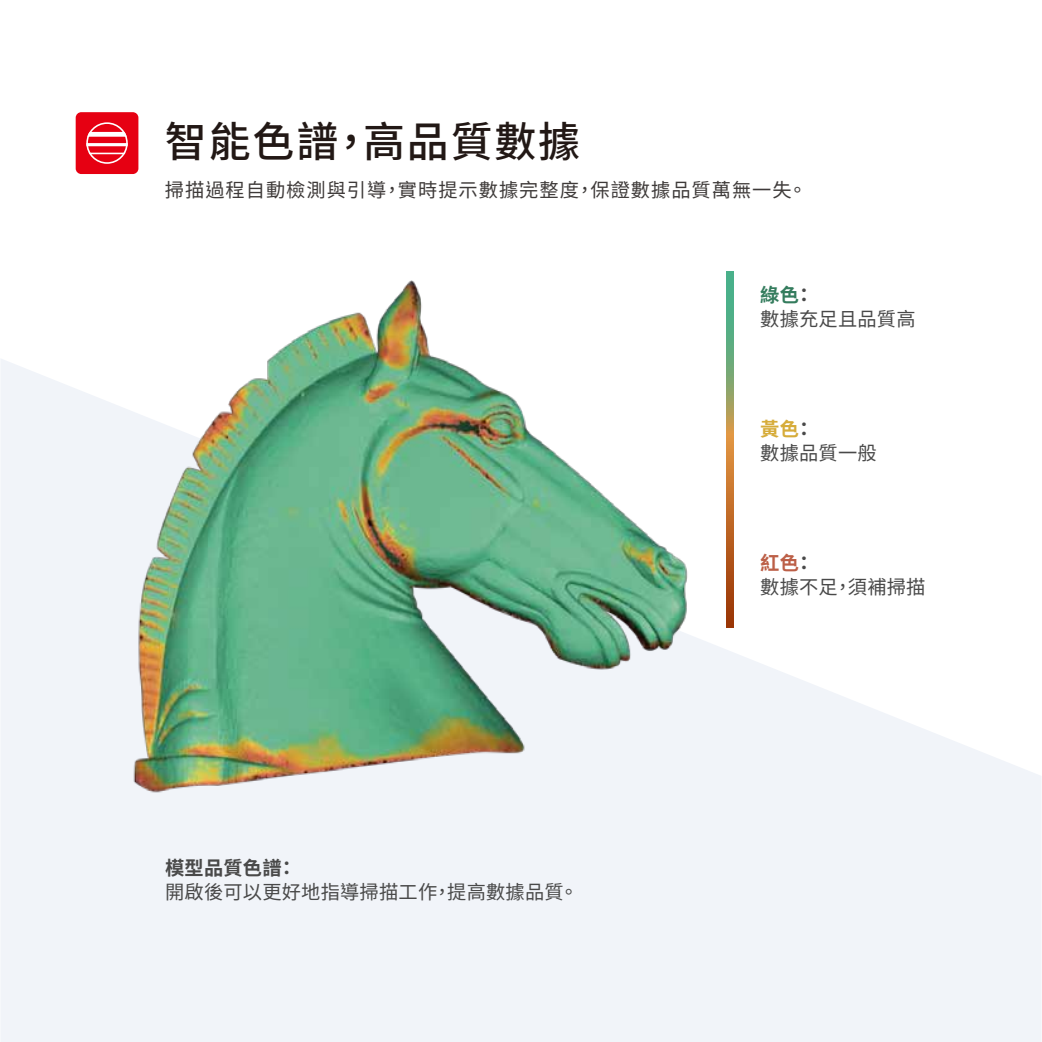
<style>
.page{position:relative;width:1042px;height:1042px;background:#fff}
.page>*{position:absolute;margin:0;border:0;box-sizing:border-box;transform-origin:0 0}
.t1{font:500 42px "Noto Sans CJ Ktc";letter-spacing:.045em;color:#221815}
.t2{font:19.25px/24.5px "Noto Sans CJ Ktc";letter-spacing:.01em;color:#494949}
.t3{font:19.25px "Noto Sans CJ Ktc";letter-spacing:.05em;color:#3e3a39}
.t4{font:700 19.25px "Noto Sans CJ Ktc";letter-spacing:.01em;color:#494949}
.s1{font-weight:700;color:#347c5d}
.s2{font-weight:700}
.s3{font-weight:700;color:#d6ac3a}
.s4{font-weight:700;color:#bc5f47}
</style>
<div class="page">
<div style="left:1px;top:710px;width:1040px;height:332px;background:#f1f4f9"></div>
<div style="left:76px;top:112px;width:62px;height:62px;background:#e60012;border-radius:6px"></div>
<svg style="left:86px;top:122px;width:42px;height:42px"></svg>
<img style="left:1px;top:271px;width:875px;height:646px">
<h1 class="t1" style="left:165px;top:118px;width:417px">智能色譜，高品質數據</h1>
<p class="t3" style="left:165px;top:179px;width:643px">掃描過程自動檢測與引導，實時提示數據完整度，保證數據品質萬無一失。</p>
<p class="t2" style="left:760px;top:283px;width:157px"><span class="s1">綠色</span><span class="s2">：<br></span>數據充足且品質高</p>
<p class="t2" style="left:760px;top:417px;width:118px"><span class="s3">黃色</span><span class="s2">：<br></span>數據品質一般</p>
<p class="t4" style="left:165px;top:856px;width:133px">模型品質色譜：</p>
<p class="t2" style="left:165px;top:880px;width:415px">開啟後可以更好地指導掃描工作，提高數據品質。</p>
<p class="t2" style="left:760px;top:551px;width:167px"><span class="s4">紅色</span><span class="s2">：<br></span>數據不足，須補掃描</p>
</div>
